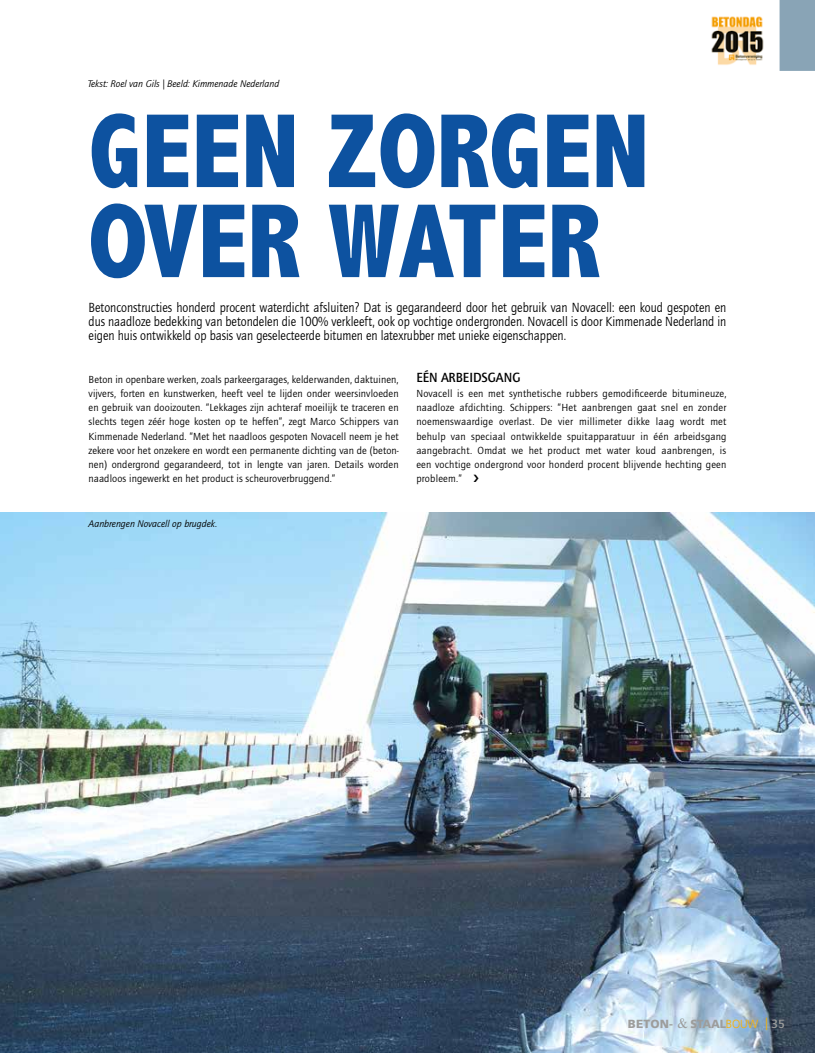
<style>
.page{position:relative;width:815px;height:1053px;background:#fff}
.page>*{position:absolute;margin:0;border:0;box-sizing:border-box;transform-origin:0 0}
.t1{font:800 condensed 106.25px/90px "Abadi";color:#0d52a0}
.t2{font:13.75px/14.1px "Quay Sans ITC Std";color:#000;text-align:justify;scale:.9 1}
.t3{font:500 13.75px "Quay Sans ITC Std";color:#000;scale:.95 1}
.t4{font:900 11.75px "Frutiger LT Std";color:#9d9d9c}
.t5{font:10.62px/14.1px "Quay Sans ITC Std";letter-spacing:.01em;color:#000;text-align:justify}
.t6{font:italic 10px "Quay Sans ITC Std";color:#000}
.s1{font-weight:700}
.s2{font-family:"Times New Roman MT Std";font-weight:400;font-size:13.75px}
.s3{font-weight:300;color:#f9b000}
.s4{font-family:"Quay Sans ITC Std";font-weight:400;font-size:12.5px;color:#f9b000}
.s5{font-family:"Quay Sans ITC Std";font-weight:500;font-size:12.5px}
</style>
<div class="page">
<img style="left:0;top:512px;width:815px;height:540px">
<div style="left:780px;top:0;width:35px;height:71px;background:#89a4b6"></div>
<img style="left:711px;top:16px;width:53px;height:49px">
<p class="t6" style="left:88px;top:78px;width:193px">Tekst: Roel van Gils | Beeld: Kimmenade Nederland</p>
<h1 class="t1" style="left:89px;top:107px;width:562px">GEEN ZORGEN<br>OVER WATER</h1>
<p class="t2" style="left:89px;top:300px;width:710px">Betonconstructies honderd procent waterdicht afsluiten? Dat is gegarandeerd door het gebruik van Novacell: een koud gespoten en dus naadloze bedekking van betondelen die 100% verkleeft, ook op vochtige ondergronden. Novacell is door Kimmenade Nederland in eigen huis ontwikkeld op basis van geselecteerde bitumen en latexrubber met unieke eigenschappen.</p>
<p class="t5" style="left:89px;top:372px;width:312px">Beton in openbare werken, zoals parkeergarages, kelderwanden, daktuinen, vijvers, forten en kunstwerken, heeft veel te lijden onder weersinvloeden en gebruik van dooizouten. “Lekkages zijn achteraf moeilijk te traceren en slechts tegen zéér hoge kosten op te heffen”, zegt Marco Schippers van Kimmenade Nederland. “Met het naadloos gespoten Novacell neem je het zekere voor het onzekere en wordt een permanente dichting van de (beton&shy;nen) ondergrond gegarandeerd, tot in lengte van jaren. Details worden naadloos ingewerkt en het product is scheuroverbruggend.”</p>
<p class="t3" style="left:416px;top:369px;width:111px">EÉN ARBEIDSGANG</p>
<p class="t5" style="left:416px;top:386px;width:312px">Novacell is een met synthetische rubbers gemodificeerde bitumineuze, naadloze afdichting. Schippers: “Het aanbrengen gaat snel en zonder noemenswaardige overlast. De vier millimeter dikke laag wordt met behulp van speciaal ontwikkelde spuitapparatuur in één arbeidsgang aangebracht. Omdat we het product met water koud aanbrengen, is een vochtige ondergrond voor honderd procent blijvende hechting geen probleem.”</p>
<p class="t6" style="left:89px;top:517px;width:130px">Aanbrengen Novacell op brugdek.</p>
<p class="t4" style="left:628px;top:1016px;width:158px">BETON<span class="s1">-</span> <span class="s2">&amp;</span> STAAL<span class="s3">BOUW</span> <span class="s4">|</span> <span class="s5">35</span></p>
</div>
